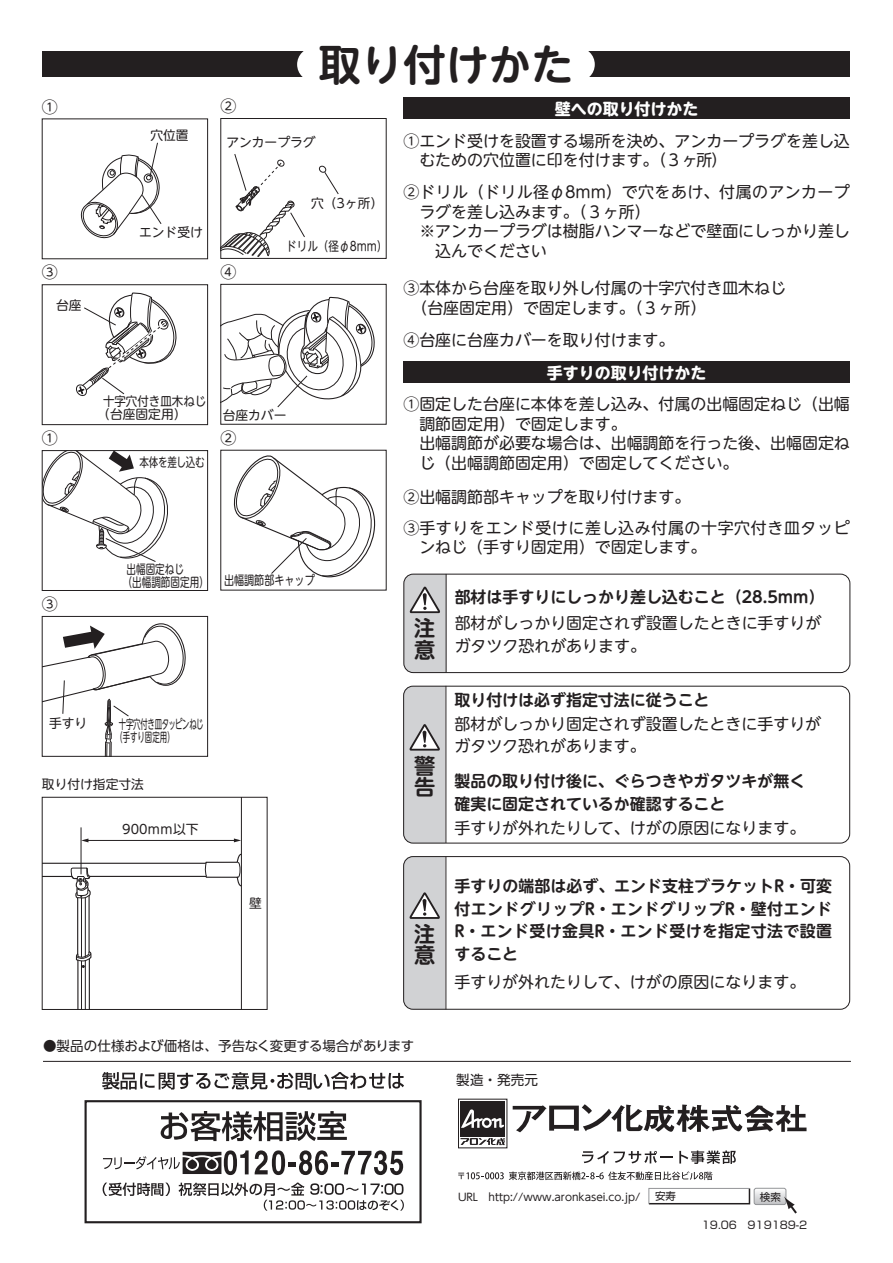
<style>
.page{position:relative;width:893px;height:1263px;background:#fff}
.page>*{position:absolute;margin:0;border:0;box-sizing:border-box;transform-origin:0 0}
.t1{font:700 42.6px "UD Shin M Go Pr 6 N De";color:#231f20}
.t2{font:700 21.3px/21.3px "UD Shin M Go Pr 6 N De";color:#231f20}
.t3{font:15.9px/19.5px "UD Shin M Go Pr 6 N";color:#231f20}
.t4{font:700 15.9px/22.5px "UD Shin M Go Pr 6 N De";color:#231f20}
.t5{font:15.9px/30.2px "UD Shin M Go Pr 6 N";letter-spacing:.04em;color:#231f20}
.t6{font:15.9px "UD Shin M Go Pr 6 N";letter-spacing:.025em;color:#231f20}
.t7{font:700 15.9px "UD Shin M Go Pr 6 N";color:#fff}
.t8{font:13.5px "UD Shin Go Pro";letter-spacing:-.005em;color:#231f20}
.t9{font:12.75px "UD Shin M Go Pr 6 N";color:#231f20}
.t10{font:12.75px/13.5px "UD Shin M Go Pr 6 N";letter-spacing:-.03em;color:#231f20;scale:.58 1}
.t11{font:12.75px/13.5px "UD Shin M Go Pr 6 N";color:#231f20;scale:.9 1}
.t12{font:12.75px/13.5px "UD Shin M Go Pr 6 N";color:#231f20;scale:.75 1}
.t13{font:12.75px "UD Shin M Go Pr 6 N";color:#231f20;scale:.83 1}
.t14{font:12.75px "UD Shin M Go Pr 6 N";color:#231f20;scale:.79 1}
.t15{font:12.75px "UD Shin M Go Pr 6 N";letter-spacing:-.025em;color:#231f20;scale:.75 1}
.t16{font:10.65px "Shin Go Pro";color:#231f20}
.t17{font:10.5px "UD Shin Go Pro";color:#231f20}
</style>
<div class="page">
<div style="left:42px;top:52px;width:808px;height:25px;background:#231f20"></div>
<div style="left:297px;top:47px;width:298px;height:34px;background:#fff;border-radius:17px"></div>
<div style="left:221px;top:118px;width:165px;height:141px;border:1px solid #231f20"></div>
<svg style="left:44px;top:799px;width:198px;height:209px"></svg>
<div style="left:42px;top:797px;width:225px;height:213px;border:1px solid #231f20"></div>
<div style="left:221px;top:284px;width:165px;height:140px;border:1px solid #231f20"></div>
<svg style="left:221px;top:296px;width:154px;height:128px"></svg>
<svg style="left:221px;top:453px;width:165px;height:125px"></svg>
<svg style="left:221px;top:154px;width:118px;height:103px"></svg>
<svg style="left:80px;top:142px;width:81px;height:97px"></svg>
<div style="left:42px;top:450px;width:166px;height:141px;border:1px solid #231f20"></div>
<svg style="left:42px;top:451px;width:137px;height:111px"></svg>
<div style="left:42px;top:616px;width:166px;height:140px;border:1px solid #231f20"></div>
<svg style="left:42px;top:623px;width:145px;height:133px"></svg>
<div style="left:42px;top:284px;width:166px;height:141px;border:1px solid #231f20"></div>
<div style="left:403px;top:98px;width:447px;height:21px;background:#231f20"></div>
<div style="left:403px;top:362px;width:447px;height:21px;background:#231f20"></div>
<hr style="left:43px;top:1061px;width:808px;height:1px;background:#231f20">
<svg style="left:102px;top:1072px;width:302px;height:18px"></svg>
<div style="left:85px;top:1100px;width:337px;height:123px;border:2px solid #231f20"></div>
<svg style="left:103px;top:1182px;width:67px;height:14px"></svg>
<svg style="left:255px;top:1150px;width:148px;height:25px"></svg>
<svg style="left:103px;top:1150px;width:146px;height:25px"></svg>
<svg style="left:161px;top:1111px;width:186px;height:30px"></svg>
<svg style="left:179px;top:1182px;width:225px;height:28px"></svg>
<svg style="left:582px;top:1151px;width:90px;height:12px"></svg>
<svg style="left:679px;top:1150px;width:57px;height:14px"></svg>
<svg style="left:513px;top:1104px;width:293px;height:29px"></svg>
<svg style="left:458px;top:1099px;width:49px;height:49px"></svg>
<div style="left:461px;top:1101px;width:44px;height:35px;background:#231f20"></div>
<svg style="left:461px;top:1109px;width:43px;height:19px"></svg>
<svg style="left:460px;top:1138px;width:45px;height:7px"></svg>
<svg style="left:458px;top:1171px;width:254px;height:9px"></svg>
<svg style="left:648px;top:1187px;width:149px;height:27px"></svg>
<div style="left:404px;top:574px;width:55px;height:99px;background:#d1d2d4;border-radius:9px"></div>
<div style="left:446px;top:574px;width:51px;height:99px;background:#fff"></div>
<div style="left:404px;top:574px;width:446px;height:99px;border:1px solid #231f20;border-radius:9px"></div>
<svg style="left:409px;top:586px;width:31px;height:27px"></svg>
<hr style="left:446px;top:574px;width:1px;height:99px;background:#231f20">
<div style="left:403px;top:686px;width:56px;height:157px;background:#d1d2d4;border-radius:9px"></div>
<div style="left:446px;top:686px;width:51px;height:157px;background:#fff"></div>
<div style="left:403px;top:686px;width:447px;height:157px;border:1px solid #231f20;border-radius:9px"></div>
<svg style="left:409px;top:724px;width:31px;height:27px"></svg>
<hr style="left:446px;top:686px;width:1px;height:157px;background:#231f20">
<div style="left:403px;top:856px;width:56px;height:153px;background:#d1d2d4;border-radius:9px"></div>
<div style="left:446px;top:856px;width:51px;height:153px;background:#fff"></div>
<svg style="left:409px;top:892px;width:31px;height:27px"></svg>
<hr style="left:446px;top:856px;width:1px;height:153px;background:#231f20">
<div style="left:403px;top:856px;width:447px;height:153px;border:1px solid #231f20;border-radius:9px"></div>
<svg style="left:75px;top:292px;width:103px;height:133px"></svg>
<p class="t3" style="left:42px;top:96px;width:17px">①</p>
<p class="t3" style="left:42px;top:262px;width:17px">③</p>
<p class="t9" style="left:56px;top:295px;width:27px">台座</p>
<p class="t3" style="left:221px;top:95px;width:17px">②</p>
<h1 class="t1" style="left:318px;top:28px;width:257px">取り付けかた</h1>
<p class="t7" style="left:555px;top:95px;width:145px">壁への取り付けかた</p>
<p class="t9" style="left:150px;top:124px;width:40px">穴位置</p>
<p class="t9" style="left:226px;top:132px;width:91px">アンカープラグ</p>
<p class="t9" style="left:139px;top:222px;width:78px">エンド受け　</p>
<p class="t9" style="left:311px;top:192px;width:74px">穴（3ヶ所）</p>
<p class="t13" style="left:286px;top:235px;width:123px">ドリル（径φ8mm）</p>
<p class="t3" style="left:221px;top:261px;width:17px">④</p>
<p class="t3" style="left:419px;top:130px;width:432px;text-indent:-16px">①エンド受けを設置する場所を決め、アンカープラグを差し込むための穴位置に印を付けます。（３ヶ所）</p>
<p class="t6" style="left:403px;top:179px;width:448px">②ドリル（ドリル径φ8mm）で穴をあけ、付属のアンカープ</p>
<p class="t3" style="left:419px;top:201px;width:233px">ラグを差し込みます。（３ヶ所）</p>
<p class="t3" style="left:419px;top:221px;width:432px">※アンカープラグは樹脂ハンマーなどで壁面にしっかり差し</p>
<p class="t3" style="left:435px;top:240px;width:113px">込んでください</p>
<p class="t3" style="left:403px;top:277px;width:384px">③本体から台座を取り外し付属の十字穴付き皿木ねじ　（台座固定用）で固定します。（３ヶ所）</p>
<p class="t3" style="left:403px;top:329px;width:273px">④台座に台座カバーを取り付けます。</p>
<p class="t7" style="left:547px;top:359px;width:161px">手すりの取り付けかた</p>
<p class="t11" style="left:97px;top:394px;width:123px;text-indent:6px">十字穴付き皿木ねじ（台座固定用）</p>
<p class="t9" style="left:223px;top:404px;width:65px">台座カバー</p>
<p class="t3" style="left:42px;top:427px;width:17px">①</p>
<p class="t3" style="left:221px;top:427px;width:17px">②</p>
<p class="t3" style="left:42px;top:593px;width:17px">③</p>
<p class="t15" style="left:139px;top:451px;width:89px">本体を差し込む</p>
<p class="t12" style="left:123px;top:561px;width:116px;text-indent:4px">出幅固定ねじ<br>（出幅調節固定用）</p>
<p class="t14" style="left:224px;top:570px;width:116px">出幅調節部キャップ</p>
<p class="t9" style="left:49px;top:712px;width:40px">手すり</p>
<p class="t10" style="left:115px;top:717px;width:154px">十字穴付き皿タッピンねじ（手すり固定用）</p>
<p class="t9" style="left:42px;top:773px;width:103px">取り付け指定寸法</p>
<p class="t9" style="left:122px;top:818px;width:78px">900ｍｍ以下</p>
<p class="t9" style="left:249px;top:892px;width:14px">壁</p>
<p class="t3" style="left:403px;top:393px;width:448px">①固定した台座に本体を差し込み、付属の出幅固定ねじ（出幅</p>
<p class="t3" style="left:419px;top:413px;width:209px">調節固定用）で固定します。</p>
<p class="t3" style="left:403px;top:432px;width:448px">　出幅調節が必要な場合は、出幅調節を行った後、出幅固定ね</p>
<p class="t3" style="left:419px;top:452px;width:320px">じ（出幅調節固定用）で固定してください。</p>
<p class="t5" style="left:403px;top:481px;width:448px">②出幅調節部キャップを取り付けます。<br>③手すりをエンド受けに差し込み付属の十字穴付き皿タッピ</p>
<p class="t3" style="left:419px;top:536px;width:289px">ンねじ（手すり固定用）で固定します。</p>
<h2 class="t2" style="left:414px;top:616px;width:23px">注意</h2>
<h2 class="t2" style="left:414px;top:754px;width:23px">警告</h2>
<h2 class="t2" style="left:414px;top:922px;width:23px">注意</h2>
<p class="t4" style="left:455px;top:584px;width:371px">部材は手すりにしっかり差し込むこと（28.5mm）</p>
<p class="t3" style="left:455px;top:611px;width:368px;line-height:22.5px">部材がしっかり固定されず設置したときに手すりがガタツク恐れがあります。</p>
<p class="t4" style="left:454px;top:688px;width:257px">取り付けは必ず指定寸法に従うこと</p>
<p class="t3" style="left:454px;top:711px;width:368px;line-height:22.5px">部材がしっかり固定されず設置したときに手すりがガタツク恐れがあります。</p>
<p class="t4" style="left:454px;top:769px;width:352px">製品の取り付け後に、ぐらつきやガタツキが無く確実に固定されているか確認すること</p>
<p class="t3" style="left:454px;top:817px;width:352px">手すりが外れたりして、けがの原因になります。</p>
<p class="t4" style="left:454px;top:874px;width:379px;text-align:justify">手すりの端部は必ず、エンド支柱ブラケットR・可変付エンドグリップR・エンドグリップR・壁付エンドR・エンド受け金具R・エンド受けを指定寸法で設置すること</p>
<p class="t3" style="left:454px;top:971px;width:352px">手すりが外れたりして、けがの原因になります。</p>
<p class="t8" style="left:43px;top:1035px;width:373px">●製品の仕様および価格は、予告なく変更する場合があります</p>
<p class="t8" style="left:456px;top:1069px;width:83px">製造・発売元</p>
<p class="t17" style="left:458px;top:1188px;width:184px">URL　http://www.aronkasei.co.jp/</p>
<p class="t17" style="left:655px;top:1188px;width:22px">安寿</p>
<p class="t17" style="left:760px;top:1188px;width:22px">検索</p>
<p class="t16" style="left:702px;top:1216px;width:107px">19.06　919189-2</p>
</div>
